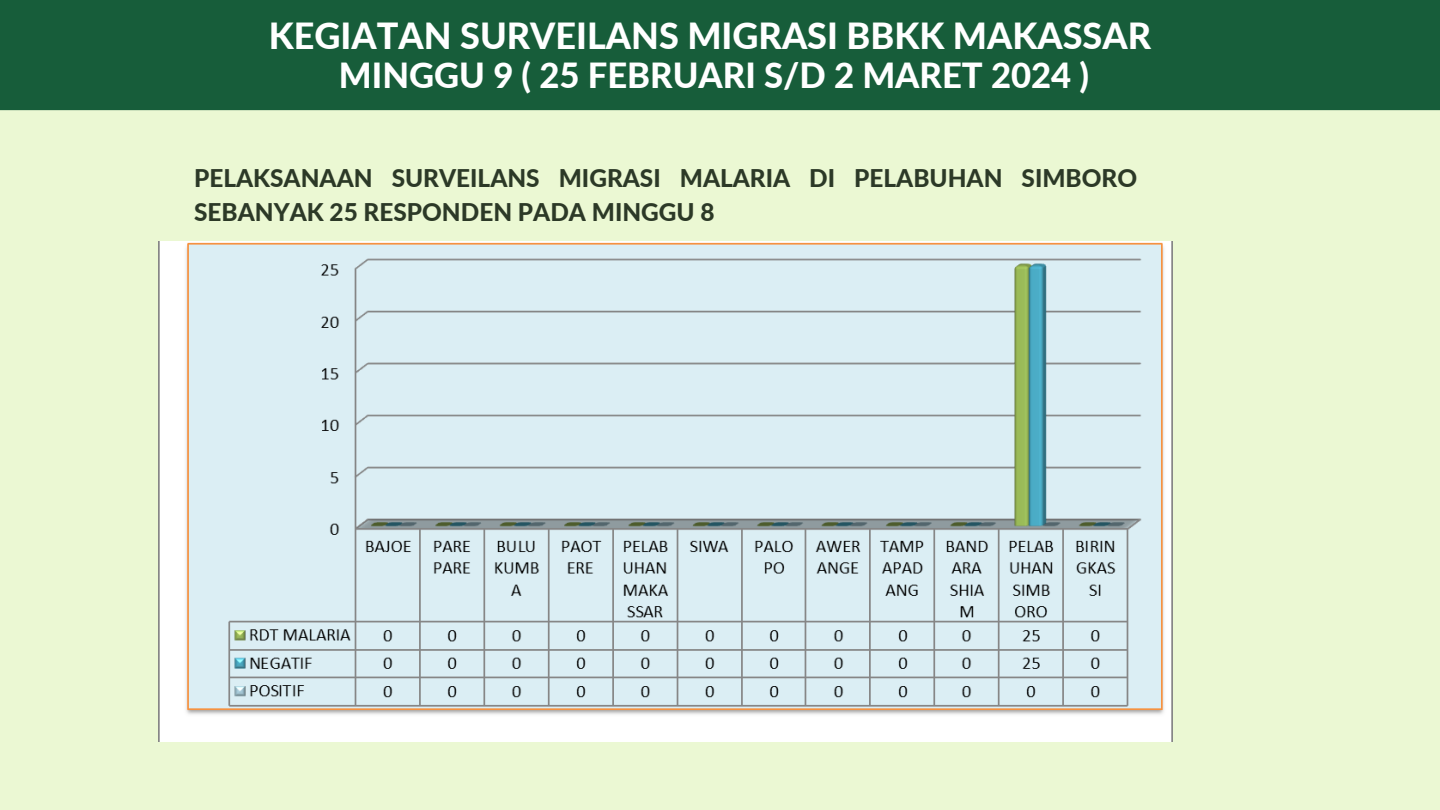
<style>
.page{position:relative;width:1440px;height:810px;background:#ebf8d3}
.page>*{position:absolute;margin:0;border:0;box-sizing:border-box;transform-origin:0 0}
.t1{font:800 36px "Lato";color:#fff}
.t2{font:800 34.6px "Lato";color:#fff}
.t3{font:800 24.4px/33.8px "Lato";color:#2c3927}
</style>
<div class="page">
<div style="left:0;top:0;width:1440px;height:110px;background:#175d3a"></div>
<img style="left:159px;top:242px;width:1013px;height:499px">
<h1 class="t1" style="left:269px;top:14px;width:884px">KEGIATAN SURVEILANS MIGRASI BBKK MAKASSAR</h1>
<h1 class="t2" style="left:339px;top:54px;width:752px">MINGGU 9 ( 25 FEBRUARI S/D 2 MARET 2024 )</h1>
<p class="t3" style="left:194px;top:161px;width:944px">PELAKSANAAN SURVEILANS MIGRASI MALARIA DI PELABUHAN SIMBORO<br>SEBANYAK 25 RESPONDEN PADA MINGGU 8</p>
</div>
